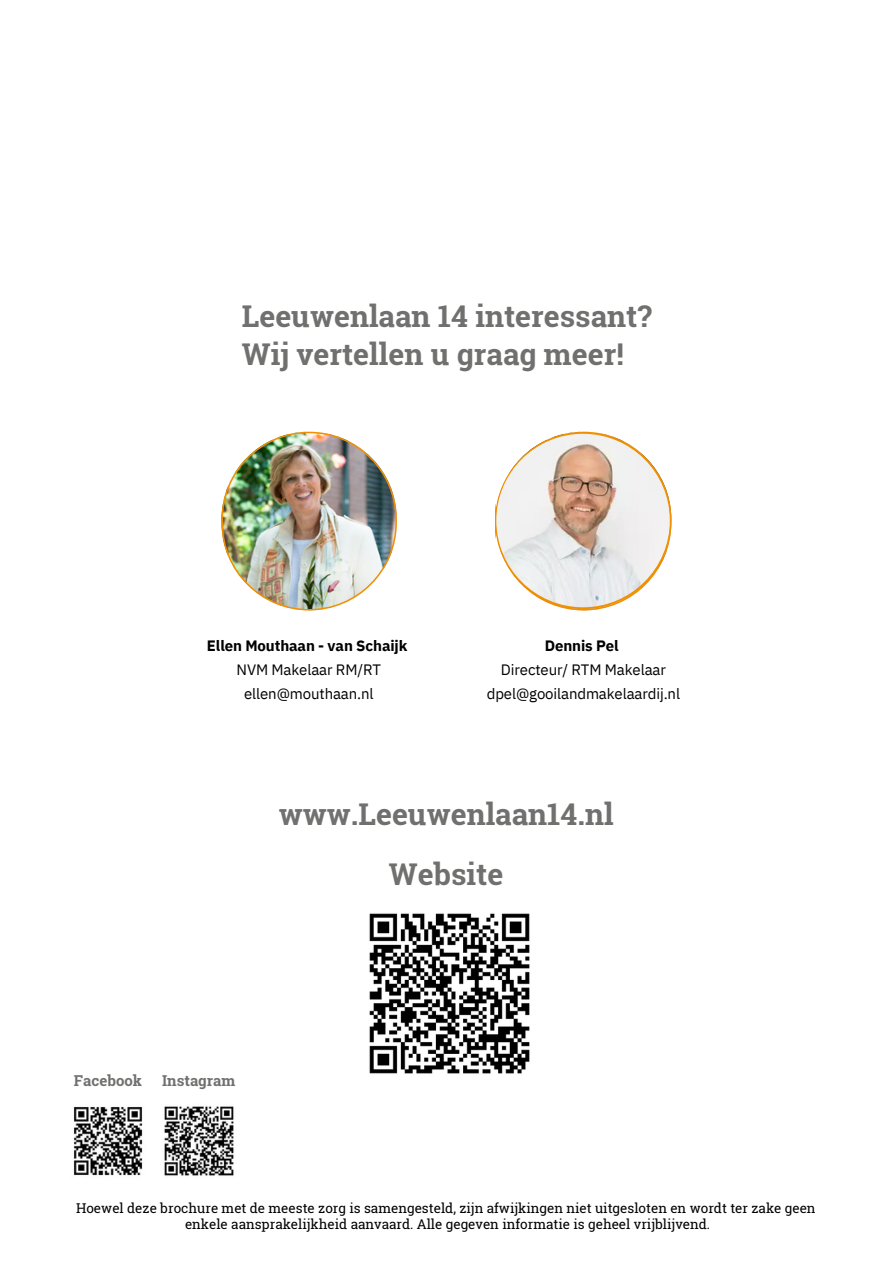
<style>
.page{position:relative;width:893px;height:1264px;background:#fff}
.page>*{position:absolute;margin:0;border:0;box-sizing:border-box;transform-origin:0 0}
.t1{font:700 30px/59.6px "Roboto Slab";color:#70706f;text-align:center}
.t2{font:15px "IBM Plex Sans";letter-spacing:-.01em;color:#000}
.t3{font:700 15px "IBM Plex Sans";letter-spacing:-.005em;color:#000}
.t4{font:700 15px "Roboto Slab";color:#70706f}
.t5{font:13.5px/15.8px "Roboto Slab";color:#000;text-align:center}
</style>
<div class="page">
<img style="left:221px;top:431px;width:176px;height:179px">
<img style="left:73px;top:1106px;width:70px;height:70px">
<img style="left:164px;top:1106px;width:70px;height:70px">
<svg style="left:496px;top:431px;width:175px;height:179px"></svg>
<svg style="left:495px;top:433px;width:176px;height:176px"></svg>
<img style="left:496px;top:434px;width:173px;height:173px;border-radius:50%">
<img style="left:369px;top:913px;width:161px;height:161px">
<p class="t1" style="left:242px;top:296px;width:411px;line-height:38.2px;text-align:left">Leeuwenlaan 14 interessant?<br>Wij vertellen u graag meer!</p>
<p class="t3" style="left:207px;top:636px;width:202px">Ellen Mouthaan - van Schaijk</p>
<p class="t2" style="left:236px;top:659px;width:146px">NVM Makelaar RM/RT</p>
<p class="t2" style="left:244px;top:683px;width:131px">ellen@mouthaan.nl</p>
<p class="t3" style="left:544px;top:636px;width:75px">Dennis Pel</p>
<p class="t2" style="left:501px;top:659px;width:166px">Directeur/ RTM Makelaar</p>
<p class="t2" style="left:486px;top:683px;width:195px">dpel@gooilandmakelaardij.nl</p>
<p class="t1" style="left:279px;top:784px;width:336px">www.Leeuwenlaan14.nl<br>Website</p>
<p class="t4" style="left:74px;top:1070px;width:69px">Facebook</p>
<p class="t4" style="left:162px;top:1070px;width:75px">Instagram</p>
<p class="t5" style="left:76px;top:1199px;width:741px">Hoewel deze brochure met de meeste zorg is samengesteld, zijn afwijkingen niet uitgesloten en wordt ter zake geen enkele aansprakelijkheid aanvaard. Alle gegeven informatie is geheel vrijblijvend.</p>
</div>
